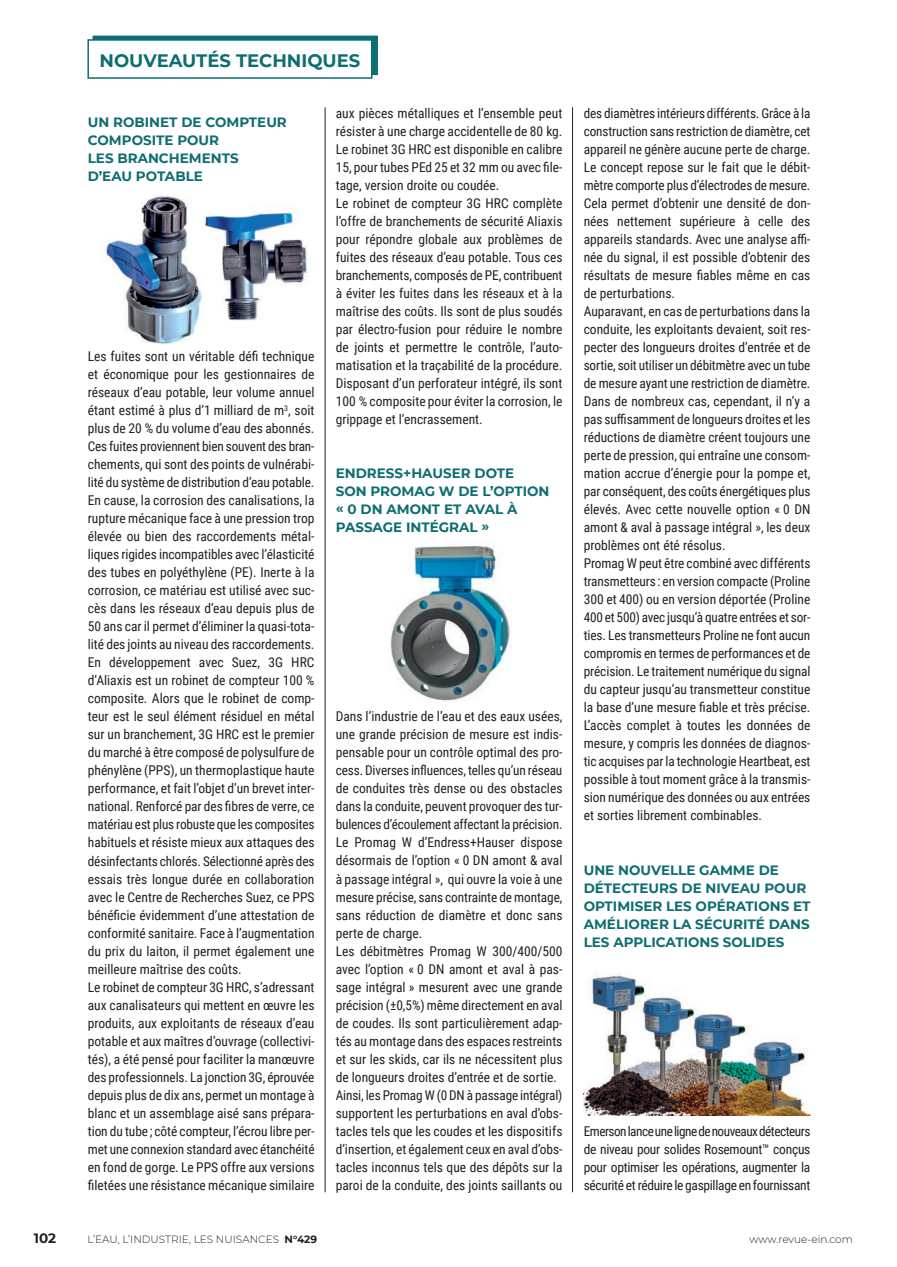
<style>
.page{position:relative;width:897px;height:1267px;background:#fff}
.page>*{position:absolute;margin:0;border:0;box-sizing:border-box;transform-origin:0 0}
.t1{font:700 18px "Montserrat";color:#0d6d70}
.t2{font:13.5px/18px "Roboto Condensed";color:#231f20}
.t3{font:700 13.5px/18px "Montserrat";color:#0d6d70}
.t4{font:700 13.5px "Montserrat";color:#231f20}
.t5{font:300 10.5px "Montserrat";color:#231f20}
.s1{font-weight:700}
</style>
<div class="page">
<hr style="left:325px;top:107px;width:1px;height:1084px;background:#231f20">
<hr style="left:572px;top:107px;width:1px;height:1084px;background:#231f20">
<div style="left:93px;top:35px;width:285px;height:40px;background:#0d6d70"></div>
<div style="left:88px;top:40px;width:284px;height:38px;background:#fff"></div>
<div style="left:87px;top:39px;width:285px;height:40px;border:2px solid #0d6d70"></div>
<img style="left:390px;top:545px;width:121px;height:156px">
<img style="left:584px;top:974px;width:226px;height:141px">
<img style="left:105px;top:195px;width:203px;height:150px">
<h1 class="t1" style="left:100px;top:47px;width:262px">NOUVEAUTÉS TECHNIQUES</h1>
<p class="t3" style="left:88px;top:112px;width:201px">UN ROBINET DE COMPTEUR<br>COMPOSITE POUR<br>LES BRANCHEMENTS<br>D’EAU POTABLE</p>
<p class="t2" style="left:88px;top:347px;width:228px">Les fuites sont un véritable défi technique et économique pour les gestionnaires de réseaux d’eau potable, leur volume annuel étant estimé à plus d’1 milliard de m<sup>3</sup>, soit plus de 20 % du volume d’eau des abonnés.<br>Ces fuites proviennent bien souvent des bran&shy;chements, qui sont des points de vulnérabi&shy;lité du système de distribution d’eau potable.<br>En cause, la corrosion des canalisations, la rupture mécanique face à une pression trop élevée ou bien des raccordements métal&shy;liques rigides incompatibles avec l’élasticité des tubes en polyéthylène (PE). Inerte à la corrosion, ce matériau est utilisé avec suc&shy;cès dans les réseaux d’eau depuis plus de 50 ans car il permet d’éliminer la quasi-tota&shy;lité des joints au niveau des raccordements.<br>En développement avec Suez, 3G HRC d’Aliaxis est un robinet de compteur 100 % composite. Alors que le robinet de comp&shy;teur est le seul élément résiduel en métal sur un branchement, 3G HRC est le premier du marché à être composé de polysulfure de phénylène (PPS), un thermoplastique haute performance, et fait l’objet d’un brevet inter&shy;national. Renforcé par des fibres de verre, ce matériau est plus robuste que les composites habituels et résiste mieux aux attaques des désinfectants chlorés. Sélectionné après des essais très longue durée en collaboration avec le Centre de Recherches Suez, ce PPS bénéficie évidemment d’une attestation de conformité sanitaire. Face à l’augmentation du prix du laiton, il permet également une meilleure maîtrise des coûts.<br>Le robinet de compteur 3G HRC, s’adressant aux canalisateurs qui mettent en œuvre les produits, aux exploitants de réseaux d’eau potable et aux maîtres d’ouvrage (collectivi&shy;tés), a été pensé pour faciliter la manœuvre des professionnels. La jonction 3G, éprouvée depuis plus de dix ans, permet un montage à blanc et un assemblage aisé sans prépara&shy;tion du tube ; côté compteur, l’écrou libre per&shy;met une connexion standard avec étanchéité en fond de gorge. Le PPS offre aux versions filetées une résistance mécanique similaire</p>
<p class="t2" style="left:336px;top:104px;width:228px">aux pièces métalliques et l’ensemble peut résister à une charge accidentelle de 80 kg.<br>Le robinet 3G HRC est disponible en calibre 15, pour tubes PEd 25 et 32 mm ou avec file&shy;tage, version droite ou coudée.<br>Le robinet de compteur 3G HRC complète l’offre de branchements de sécurité Aliaxis pour répondre globale aux problèmes de fuites des réseaux d’eau potable. Tous ces branchements, composés de PE, contribuent à éviter les fuites dans les réseaux et à la maîtrise des coûts. Ils sont de plus soudés par électro-fusion pour réduire le nombre de joints et permettre le contrôle, l’auto&shy;matisation et la traçabilité de la procédure.<br>Disposant d’un perforateur intégré, ils sont 100 % composite pour éviter la corrosion, le grippage et l’encrassement.</p>
<p class="t3" style="left:336px;top:463px;width:215px">ENDRESS+HAUSER DOTE<br>SON PROMAG W DE L’OPTION « 0 DN AMONT ET AVAL À<br>PASSAGE INTÉGRAL »</p>
<p class="t2" style="left:336px;top:707px;width:228px">Dans l’industrie de l’eau et des eaux usées, une grande précision de mesure est indis&shy;pensable pour un contrôle optimal des pro&shy;cess. Diverses influences, telles qu’un réseau de conduites très dense ou des obstacles dans la conduite, peuvent provoquer des tur&shy;bulences d’écoulement affectant la précision.<br>Le Promag W d’Endress+Hauser dispose désormais de l’option « 0 DN amont &amp; aval à passage intégral », qui ouvre la voie à une mesure précise, sans contrainte de montage, sans réduction de diamètre et donc sans perte de charge.<br>Les débitmètres Promag W 300/400/500 avec l’option « 0 DN amont et aval à pas&shy;sage intégral » mesurent avec une grande précision (±0,5%) même directement en aval de coudes. Ils sont particulièrement adap&shy;tés au montage dans des espaces restreints et sur les skids, car ils ne nécessitent plus de longueurs droites d’entrée et de sortie.<br>Ainsi, les Promag W (0 DN à passage intégral) supportent les perturbations en aval d’obs&shy;tacles tels que les coudes et les dispositifs d’insertion, et également ceux en aval d’obs&shy;tacles inconnus tels que des dépôts sur la paroi de la conduite, des joints saillants ou</p>
<p class="t2" style="left:584px;top:104px;width:228px">des diamètres intérieurs différents. Grâce à la construction sans restriction de diamètre, cet appareil ne génère aucune perte de charge.<br>Le concept repose sur le fait que le débit&shy;mètre comporte plus d’électrodes de mesure.<br>Cela permet d’obtenir une densité de don&shy;nées nettement supérieure à celle des appareils standards. Avec une analyse affi&shy;née du signal, il est possible d’obtenir des résultats de mesure fiables même en cas de perturbations.<br>Auparavant, en cas de perturbations dans la conduite, les exploitants devaient, soit res&shy;pecter des longueurs droites d’entrée et de sortie, soit utiliser un débitmètre avec un tube de mesure ayant une restriction de diamètre.<br>Dans de nombreux cas, cependant, il n’y a pas suffisamment de longueurs droites et les réductions de diamètre créent toujours une perte de pression, qui entraîne une consom&shy;mation accrue d’énergie pour la pompe et, par conséquent, des coûts énergétiques plus élevés. Avec cette nouvelle option « 0 DN amont &amp; aval à passage intégral », les deux problèmes ont été résolus.<br>Promag W peut être combiné avec différents transmetteurs : en version compacte (Proline 300 et 400) ou en version déportée (Proline 400 et 500) avec jusqu’à quatre entrées et sor&shy;ties. Les transmetteurs Proline ne font aucun compromis en termes de performances et de précision. Le traitement numérique du signal du capteur jusqu’au transmetteur constitue la base d’une mesure fiable et très précise.<br>L’accès complet à toutes les données de mesure, y compris les données de diagnos&shy;tic acquises par la technologie Heartbeat, est possible à tout moment grâce à la transmis&shy;sion numérique des données ou aux entrées et sorties librement combinables.</p>
<p class="t3" style="left:584px;top:859px;width:228px">UNE NOUVELLE GAMME DE<br>DÉTECTEURS DE NIVEAU POUR<br>OPTIMISER LES OPÉRATIONS ET<br>AMÉLIORER LA SÉCURITÉ DANS<br>LES APPLICATIONS SOLIDES</p>
<p class="t2" style="left:584px;top:1121px;width:228px;text-align:justify">Emerson lance une ligne de nouveaux détecteurs de niveau pour solides Rosemount™ conçus pour optimiser les opérations, augmenter la sécurité et réduire le gaspillage en fournissant</p>
<p class="t4" style="left:34px;top:1228px;width:24px">102</p>
<p class="t5" style="left:87px;top:1232px;width:231px">L’EAU, L’INDUSTRIE, LES NUISANCES <span class="s1">N°429</span></p>
<p class="t5" style="left:749px;top:1232px;width:105px">www.revue-ein.com</p>
</div>
